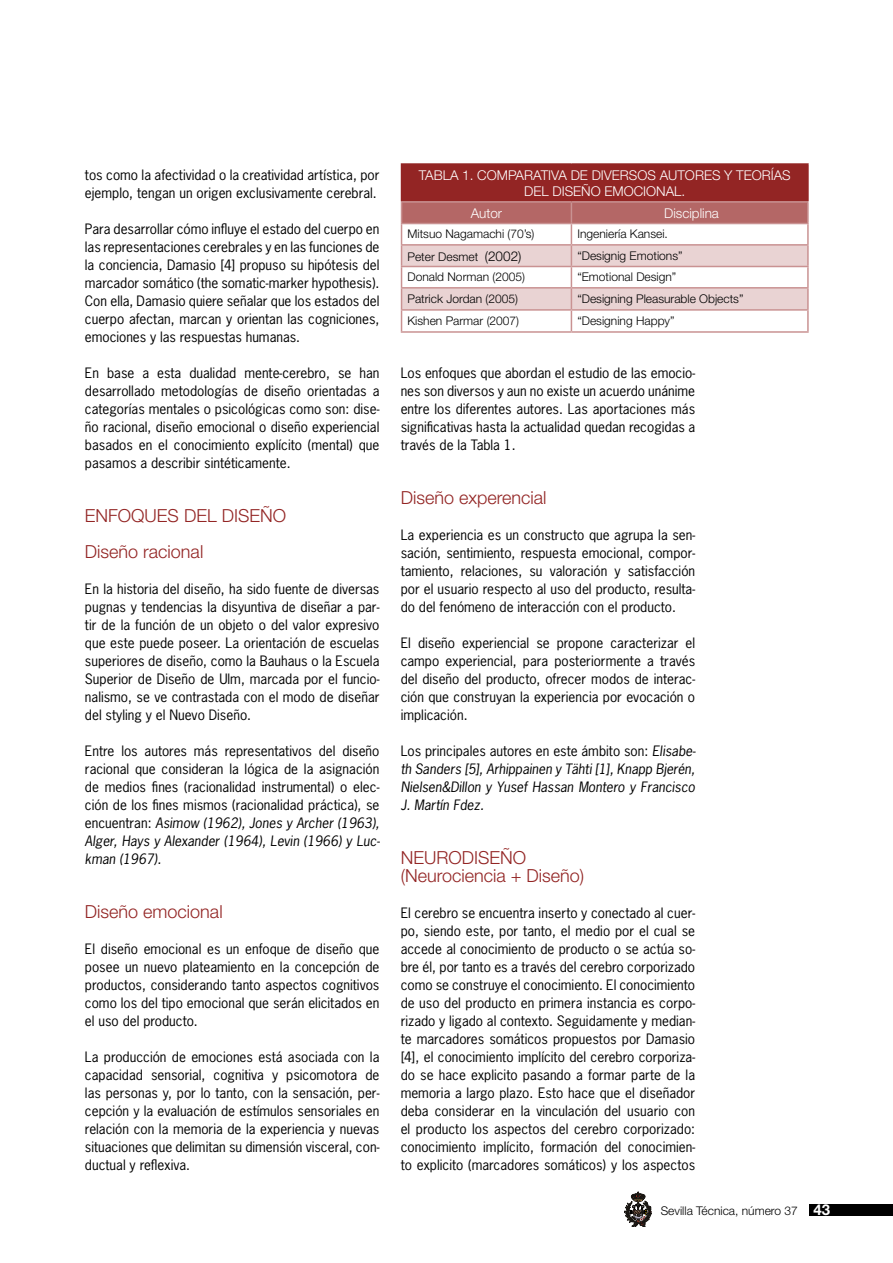
<style>
.page{position:relative;width:893px;height:1263px;background:#fff}
.page>*{position:absolute;margin:0;border:0;box-sizing:border-box;transform-origin:0 0}
.t1{font:300 18px/36px "Helvetica Neue LT Std";color:#932524}
.t2{font:13.5px/18px "News Gothic Std";color:#000;text-align:justify}
.t3{font:italic 13.5px/18px "News Gothic Std";color:#000;text-align:justify}
.t4{font:300 13.5px "Helvetica Neue LT Std";color:#fff}
.t5{font:300 12px "Helvetica Neue LT Std";color:#000}
.s1{font-style:italic}
.s2{font-size:13.5px}
.s3{font-style:normal}
.s4{font-weight:700;font-size:15px;color:#fff}
</style>
<div class="page">
<div style="left:809px;top:1204px;width:84px;height:12px;background:#000"></div>
<svg style="left:624px;top:1192px;width:28px;height:35px"></svg>
<div style="left:401px;top:164px;width:407px;height:38px;background:#932524"></div>
<hr style="left:401px;top:163px;width:170px;height:2px;background:#932524">
<hr style="left:571px;top:163px;width:238px;height:2px;background:#932524">
<hr style="left:807px;top:165px;width:2px;height:36px;background:#932524">
<hr style="left:401px;top:201px;width:170px;height:2px;background:#c99292">
<hr style="left:571px;top:201px;width:238px;height:2px;background:#c99292">
<hr style="left:807px;top:203px;width:2px;height:20px;background:#c99292">
<hr style="left:571px;top:223px;width:238px;height:1px;background:#c99292">
<hr style="left:807px;top:224px;width:2px;height:20px;background:#c99292">
<hr style="left:571px;top:244px;width:238px;height:2px;background:#c99292">
<hr style="left:807px;top:246px;width:2px;height:20px;background:#c99292">
<hr style="left:571px;top:266px;width:238px;height:1px;background:#c99292">
<hr style="left:807px;top:267px;width:2px;height:20px;background:#c99292">
<hr style="left:571px;top:287px;width:238px;height:2px;background:#c99292">
<hr style="left:807px;top:289px;width:2px;height:20px;background:#c99292">
<hr style="left:571px;top:309px;width:238px;height:2px;background:#c99292">
<svg style="left:401px;top:202px;width:407px;height:129px"></svg>
<hr style="left:807px;top:311px;width:2px;height:20px;background:#c99292">
<hr style="left:401px;top:331px;width:170px;height:2px;background:#c99292">
<hr style="left:571px;top:331px;width:238px;height:2px;background:#c99292">
<p class="t2" style="left:85px;top:165px;width:296px">tos como la afectividad o la creatividad artística, por ejemplo, tengan un origen exclusivamente cerebral.</p>
<p class="t2" style="left:85px;top:219px;width:296px">Para desarrollar cómo influye el estado del cuerpo en las representaciones cerebrales y en las funciones de la conciencia, Damasio [4] propuso su hipótesis del marcador somático (the somatic-marker hypothesis).<br>Con ella, Damasio quiere señalar que los estados del cuerpo afectan, marcan y orientan las cogniciones, emociones y las respuestas humanas.</p>
<p class="t2" style="left:85px;top:363px;width:296px">En base a esta dualidad mente-cerebro, se han desarrollado metodologías de diseño orientadas a categorías mentales o psicológicas como son: dise&shy;ño racional, diseño emocional o diseño experiencial basados en el conocimiento explícito (mental) que pasamos a describir sintéticamente.</p>
<h1 class="t1" style="left:85px;top:497px;width:203px">ENFOQUES DEL DISEÑO<br>Diseño racional</h1>
<p class="t2" style="left:85px;top:580px;width:296px">En la historia del diseño, ha sido fuente de diversas pugnas y tendencias la disyuntiva de diseñar a par&shy;tir de la función de un objeto o del valor expresivo que este puede poseer. La orientación de escuelas superiores de diseño, como la Bauhaus o la Escuela Superior de Diseño de Ulm, marcada por el funcio&shy;nalismo, se ve contrastada con el modo de diseñar del styling y el Nuevo Diseño.</p>
<p class="t2" style="left:85px;top:742px;width:296px">Entre los autores más representativos del diseño racional que consideran la lógica de la asignación de medios fines (racionalidad instrumental) o elec&shy;ción de los fines mismos (racionalidad práctica), se encuentran: <span class="s1">Asimow (1962), Jones y Archer (1963), Alger, Hays y Alexander (1964), Levin (1966) y Luc&shy;kman (1967).</span></p>
<h1 class="t1" style="left:85px;top:893px;width:139px">Diseño emocional</h1>
<p class="t2" style="left:85px;top:940px;width:296px">El diseño emocional es un enfoque de diseño que posee un nuevo plateamiento en la concepción de productos, considerando tanto aspectos cognitivos como los del tipo emocional que serán elicitados en el uso del producto.</p>
<p class="t2" style="left:85px;top:1048px;width:296px">La producción de emociones está asociada con la capacidad sensorial, cognitiva y psicomotora de las personas y, por lo tanto, con la sensación, per&shy;cepción y la evaluación de estímulos sensoriales en relación con la memoria de la experiencia y nuevas situaciones que delimitan su dimensión visceral, con&shy;ductual y reflexiva.</p>
<p class="t4" style="left:419px;top:167px;width:105px">TABLA 1. Com parati</p>
<p class="t4" style="left:551px;top:167px;width:71px">vade diversos</p>
<p class="t4" style="left:660px;top:167px;width:10px">autores</p>
<p class="t4" style="left:724px;top:167px;width:22px">y teor</p>
<p class="t4" style="left:771px;top:167px;width:13px">ías</p>
<p class="t4" style="left:524px;top:183px;width:9px">del</p>
<p class="t4" style="left:552px;top:183px;width:18px">Diseño</p>
<p class="t4" style="left:604px;top:183px;width:18px">Emocional</p>
<p class="t4" style="left:681px;top:183px;width:5px">.</p>
<p class="t4" style="left:471px;top:204px;width:33px">Autor</p>
<p class="t4" style="left:664px;top:204px;width:56px">Disciplina</p>
<p class="t5" style="left:407px;top:227px;width:128px">Mitsuo Nagamachi (70’s)</p>
<p class="t5" style="left:577px;top:227px;width:92px">Ingeniería Kansei.</p>
<p class="t5" style="left:407px;top:249px;width:115px">Peter Desmet <span class="s2">(2002)</span></p>
<p class="t5" style="left:577px;top:248px;width:107px">“Designig Emotions”</p>
<p class="t5" style="left:407px;top:270px;width:119px">Donald Norman (2005)</p>
<p class="t5" style="left:577px;top:270px;width:100px">“Emotional Design”</p>
<p class="t5" style="left:407px;top:292px;width:112px">Patrick Jordan (2005)</p>
<p class="t5" style="left:577px;top:292px;width:168px">“Designing Pleasurable Objects”</p>
<p class="t5" style="left:407px;top:314px;width:113px">Kishen Parmar (2007)</p>
<p class="t5" style="left:577px;top:314px;width:99px">“Designing Happy”</p>
<p class="t2" style="left:401px;top:363px;width:296px">Los enfoques que abordan el estudio de las emocio&shy;nes son diversos y aun no existe un acuerdo unánime entre los diferentes autores. Las aportaciones más significativas hasta la actualidad quedan recogidas a través de la Tabla 1.</p>
<h1 class="t1" style="left:401px;top:479px;width:147px">Diseño experencial</h1>
<p class="t2" style="left:401px;top:526px;width:296px">La experiencia es un constructo que agrupa la sen&shy;sación, sentimiento, respuesta emocional, compor&shy;tamiento, relaciones, su valoración y satisfacción por el usuario respecto al uso del producto, resulta&shy;do del fenómeno de interacción con el producto.</p>
<p class="t2" style="left:401px;top:634px;width:296px">El diseño experiencial se propone caracterizar el campo experiencial, para posteriormente a través del diseño del producto, ofrecer modos de interac&shy;ción que construyan la experiencia por evocación o implicación.</p>
<p class="t3" style="left:401px;top:742px;width:296px"><span class="s3">Los principales autores en este ámbito son:</span> Elisabe&shy;th Sanders [5], Arhippainen y Tähti [1], Knapp Bjerén, Nielsen&amp;Dillon y Yusef Hassan Montero y Francisco J. Martín Fdez.</p>
<h1 class="t1" style="left:401px;top:848px;width:185px;line-height:18px">NEURODISEÑO (Neurociencia + Diseño)</h1>
<p class="t2" style="left:401px;top:904px;width:296px">El cerebro se encuentra inserto y conectado al cuer&shy;po, siendo este, por tanto, el medio por el cual se accede al conocimiento de producto o se actúa so&shy;bre él, por tanto es a través del cerebro corporizado como se construye el conocimiento. El conocimiento de uso del producto en primera instancia es corpo&shy;rizado y ligado al contexto. Seguidamente y median&shy;te marcadores somáticos propuestos por Damasio [4], el conocimiento implícito del cerebro corporiza&shy;do se hace explicito pasando a formar parte de la memoria a largo plazo. Esto hace que el diseñador deba considerar en la vinculación del usuario con el producto los aspectos del cerebro corporizado: conocimiento implícito, formación del conocimien&shy;to explicito (marcadores somáticos) y los aspectos</p>
<p class="t5" style="left:661px;top:1203px;width:171px">Sevilla Técnica, número 37 <span class="s4">43</span></p>
</div>
